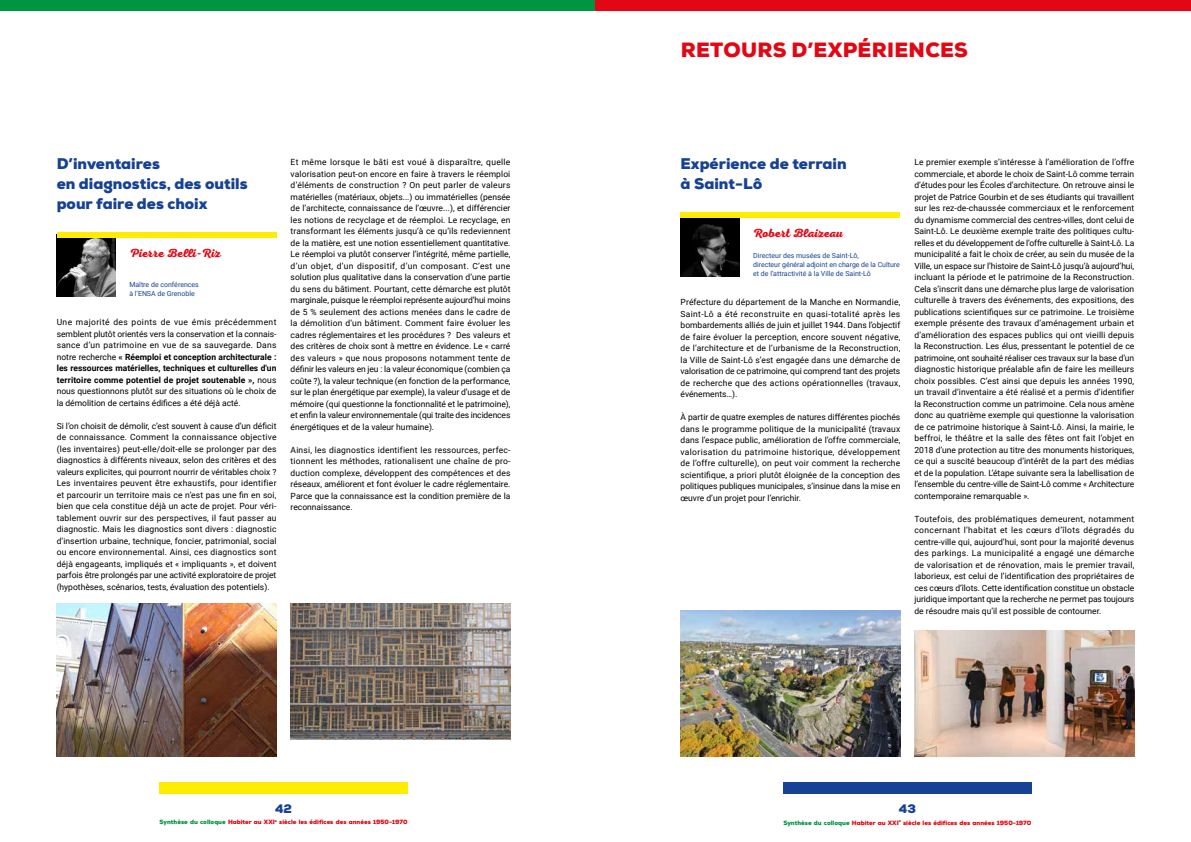
<style>
.page{position:relative;width:1191px;height:842px;background:#fff}
.page>*{position:absolute;margin:0;border:0;box-sizing:border-box;transform-origin:0 0}
.t1{font:900 20px "Nexa";letter-spacing:.015em;color:#e30613}
.t2{font:900 15px/20px "Nexa";color:#164194}
.t3{font:700 12px "Nexa Script";color:#e30613}
.t4{font:900 12px "Nexa";color:#164194}
.t5{font:8.5px/11.5px "Roboto";color:#000;text-align:justify}
.t6{font:7px/9px "Roboto";color:#164194}
.t7{font:900 6px "Nexa";color:#e30613}
.s1{font-weight:700}
.s2{color:#009641}
</style>
<div class="page">
<div style="left:159px;top:782px;width:248px;height:12px;background:#ffed00"></div>
<div style="left:0;top:0;width:595px;height:11px;background:#009641"></div>
<div style="left:783px;top:782px;width:248px;height:12px;background:#164194"></div>
<div style="left:595px;top:0;width:596px;height:11px;background:#e30613"></div>
<img style="left:57px;top:604px;width:219px;height:153px">
<img style="left:291px;top:604px;width:219px;height:135px">
<img style="left:680px;top:610px;width:220px;height:147px">
<img style="left:914px;top:631px;width:220px;height:126px">
<img style="left:680px;top:218px;width:59px;height:58px">
<div style="left:680px;top:212px;width:220px;height:6px;background:#ffed00"></div>
<img style="left:57px;top:238px;width:58px;height:58px">
<div style="left:57px;top:232px;width:219px;height:6px;background:#ffed00"></div>
<h2 class="t2" style="left:57px;top:154px;width:192px">D’inventaires<br>en diagnostics, des outils pour faire des choix</h2>
<h3 class="t3" style="left:129px;top:246px;width:93px">Pierre Belli-Riz</h3>
<p class="t6" style="left:129px;top:280px;width:71px">Maître de conférences à l’ENSA de Grenoble</p>
<p class="t5" style="left:57px;top:316px;width:221px">Une majorité des points de vue émis précédemment semblent plutôt orientés vers la conservation et la connais&shy;sance d’un patrimoine en vue de sa sauvegarde. Dans notre recherche <span class="s1">« Réemploi et conception architecturale : les ressources matérielles, techniques et culturelles d'un territoire comme potentiel de projet soutenable »,</span> nous nous questionnons plutôt sur des situations où le choix de la démolition de certains édifices a été déjà acté.</p>
<p class="t5" style="left:57px;top:420px;width:221px">Si l’on choisit de démolir, c’est souvent à cause d’un déficit de connaissance. Comment la connaissance objective (les inventaires) peut-elle/doit-elle se prolonger par des diagnostics à différents niveaux, selon des critères et des valeurs explicites, qui pourront nourrir de véritables choix ?<br>Les inventaires peuvent être exhaustifs, pour identifier et parcourir un territoire mais ce n’est pas une fin en soi, bien que cela constitue déjà un acte de projet. Pour véri&shy;tablement ouvrir sur des perspectives, il faut passer au diagnostic. Mais les diagnostics sont divers : diagnostic d’insertion urbaine, technique, foncier, patrimonial, social ou encore environnemental. Ainsi, ces diagnostics sont déjà engageants, impliqués et « impliquants », et doivent parfois être prolongés par une activité exploratoire de projet (hypothèses, scénarios, tests, évaluation des potentiels).</p>
<p class="t5" style="left:291px;top:156px;width:221px">Et même lorsque le bâti est voué à disparaître, quelle valorisation peut-on encore en faire à travers le réemploi d’éléments de construction ? On peut parler de valeurs matérielles (matériaux, objets...) ou immatérielles (pensée de l’architecte, connaissance de l’œuvre...), et différencier les notions de recyclage et de réemploi. Le recyclage, en transformant les éléments jusqu’à ce qu’ils redeviennent de la matière, est une notion essentiellement quantitative.<br>Le réemploi va plutôt conserver l’intégrité, même partielle, d’un objet, d’un dispositif, d’un composant. C’est une solution plus qualitative dans la conservation d’une partie du sens du bâtiment. Pourtant, cette démarche est plutôt marginale, puisque le réemploi représente aujourd’hui moins de 5 % seulement des actions menées dans le cadre de la démolition d’un bâtiment. Comment faire évoluer les cadres réglementaires et les procédures ? Des valeurs et des critères de choix sont à mettre en évidence. Le « carré des valeurs » que nous proposons notamment tente de définir les valeurs en jeu : la valeur économique (combien ça coûte ?), la valeur technique (en fonction de la performance, sur le plan énergétique par exemple), la valeur d’usage et de mémoire (qui questionne la fonctionnalité et le patrimoine), et enfin la valeur environnementale (qui traite des incidences énergétiques et de la valeur humaine).</p>
<p class="t5" style="left:291px;top:444px;width:221px">Ainsi, les diagnostics identifient les ressources, perfec&shy;tionnent les méthodes, rationalisent une chaîne de pro&shy;duction complexe, développent des compétences et des réseaux, améliorent et font évoluer le cadre réglementaire.<br>Parce que la connaissance est la condition première de la reconnaissance.</p>
<h3 class="t4" style="left:275px;top:800px;width:19px">42</h3>
<p class="t7" style="left:159px;top:818px;width:250px"><span class="s2">Synthèse du colloque</span> Habiter au XXI<sup>e</sup> siècle les édifices des années 1950-1970</p>
<h1 class="t1" style="left:680px;top:36px;width:289px">RETOURS D’EXPÉRIENCES</h1>
<h2 class="t2" style="left:680px;top:154px;width:168px">Expérience de terrain à Saint-Lô</h2>
<h3 class="t3" style="left:753px;top:226px;width:91px">Robert Blaizeau</h3>
<p class="t6" style="left:753px;top:251px;width:148px">Directeur des musées de Saint-Lô,<br>directeur général adjoint en charge de la Culture et de l’attractivité à la Ville de Saint-Lô</p>
<p class="t5" style="left:680px;top:296px;width:221px">Préfecture du département de la Manche en Normandie, Saint-Lô a été reconstruite en quasi-totalité après les bombardements alliés de juin et juillet 1944. Dans l’objectif de faire évoluer la perception, encore souvent négative, de l’architecture et de l’urbanisme de la Reconstruction, la Ville de Saint-Lô s’est engagée dans une démarche de valorisation de ce patrimoine, qui comprend tant des projets de recherche que des actions opérationnelles (travaux, événements…).</p>
<p class="t5" style="left:680px;top:411px;width:221px">À partir de quatre exemples de natures différentes piochés dans le programme politique de la municipalité (travaux dans l’espace public, amélioration de l’offre commerciale, valorisation du patrimoine historique, développement de l’offre culturelle), on peut voir comment la recherche scientifique, a priori plutôt éloignée de la conception des politiques publiques municipales, s’insinue dans la mise en œuvre d’un projet pour l’enrichir.</p>
<p class="t5" style="left:914px;top:156px;width:221px">Le premier exemple s’intéresse à l’amélioration de l’offre commerciale, et aborde le choix de Saint-Lô comme terrain d’études pour les Écoles d’architecture. On retrouve ainsi le projet de Patrice Gourbin et de ses étudiants qui travaillent sur les rez-de-chaussée commerciaux et le renforcement du dynamisme commercial des centres-villes, dont celui de Saint-Lô. Le deuxième exemple traite des politiques cultu&shy;relles et du développement de l’offre culturelle à Saint-Lô. La municipalité a fait le choix de créer, au sein du musée de la Ville, un espace sur l’histoire de Saint-Lô jusqu’à aujourd’hui, incluant la période et le patrimoine de la Reconstruction.<br>Cela s’inscrit dans une démarche plus large de valorisation culturelle à travers des événements, des expositions, des publications scientifiques sur ce patrimoine. Le troisième exemple présente des travaux d’aménagement urbain et d’amélioration des espaces publics qui ont vieilli depuis la Reconstruction. Les élus, pressentant le potentiel de ce patrimoine, ont souhaité réaliser ces travaux sur la base d’un diagnostic historique préalable afin de faire les meilleurs choix possibles. C’est ainsi que depuis les années 1990, un travail d’inventaire a été réalisé et a permis d’identifier la Reconstruction comme un patrimoine. Cela nous amène donc au quatrième exemple qui questionne la valorisation de ce patrimoine historique à Saint-Lô. Ainsi, la mairie, le beffroi, le théâtre et la salle des fêtes ont fait l’objet en 2018 d’une protection au titre des monuments historiques, ce qui a suscité beaucoup d’intérêt de la part des médias et de la population. L’étape suivante sera la labellisation de l’ensemble du centre-ville de Saint-Lô comme « Architecture contemporaine remarquable ».</p>
<p class="t5" style="left:914px;top:513px;width:221px">Toutefois, des problématiques demeurent, notamment concernant l’habitat et les cœurs d’îlots dégradés du centre-ville qui, aujourd’hui, sont pour la majorité devenus des parkings. La municipalité a engagé une démarche de valorisation et de rénovation, mais le premier travail, laborieux, est celui de l’identification des propriétaires de ces cœurs d’îlots. Cette identification constitue un obstacle juridique important que la recherche ne permet pas toujours de résoudre mais qu’il est possible de contourner.</p>
<h3 class="t4" style="left:899px;top:800px;width:19px">43</h3>
<p class="t7" style="left:783px;top:819px;width:250px"><span class="s2">Synthèse du colloque</span> Habiter au XXI<sup>e</sup> siècle les édifices des années 1950-1970</p>
</div>
